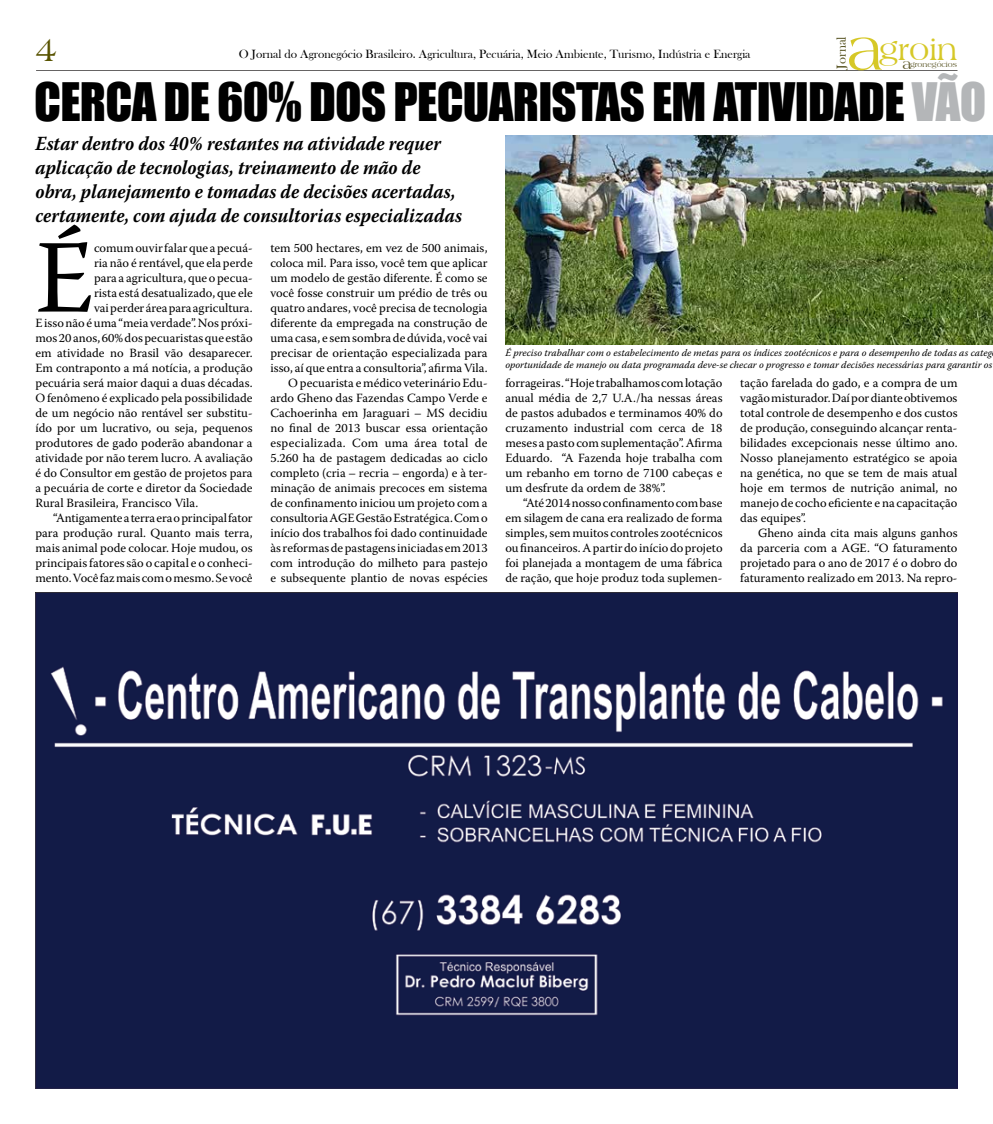
<style>
.page{position:relative;width:993px;height:1124px;background:#fff}
.page>*{position:absolute;margin:0;border:0;box-sizing:border-box;transform-origin:0 0}
.t1{font:103.5px "Warnock Pro";color:#000}
.t2{font:48.62px "Impact";letter-spacing:-.015em;color:#000}
.t3{font:33.75px "Americana BT";color:#585300}
.t4{font:31.25px "Americana BT";color:#d6c827}
.t5{font:italic 700 20px/24px "Warnock Pro";color:#000;scale:.9 1}
.t6{font:13.5px "Bask Old Face";color:#585423}
.t7{font:12.5px/15px "Warnock Pro";color:#000;text-align:justify}
.t8{font:12.25px "Bask Old Face";color:#000}
.t9{font:italic 10px/12px "Warnock Pro";color:#000}
.t10{font:7.62px "Americana BT";color:#585423}
.s1{font-size:60px}
.s2{font-size:14.62px}
.s3{color:#b4b6b8}
</style>
<div class="page">
<hr style="left:36px;top:70px;width:921px;height:1px;background:#221f1f">
<img style="left:35px;top:592px;width:922px;height:496px">
<img style="left:505px;top:135px;width:487px;height:210px">
<h3 class="t3" style="left:35px;top:30px;width:23px">4</h3>
<p class="t8" style="left:239px;top:47px;width:513px">O Jornal do Agronegócio Brasileiro. Agricultura, Pecuária, Meio Ambiente, Turismo, Indústria e Energia</p>
<p class="t6" style="left:833px;top:68px;width:34px;rotate:-90deg">Jornal</p>
<h3 class="t4" style="left:846px;top:32px;width:112px"><span class="s1">a</span>groin</h3>
<p class="t10" style="left:902px;top:60px;width:56px"><span class="s2">a</span>gronegócios</p>
<h2 class="t2" style="left:34px;top:65px;width:953px">CERCA DE 60% DOS PECUARISTAS EM ATIVIDADE <span class="s3">VÃO</span></h2>
<h3 class="t5" style="left:35px;top:131px;width:475px">Estar dentro dos 40% restantes na atividade requer aplicação de tecnologias, treinamento de mão de obra, planejamento e tomadas de decisões acertadas, certamente, com ajuda de consultorias especializadas</h3>
<h1 class="t1" style="left:35px;top:215px;width:60px">É</h1>
<p class="t7" style="left:94px;top:240px;width:160px">comum ouvir falar que a pecuá-</p>
<p class="t7" style="left:94px;top:255px;width:160px">ria não é rentável, que ela perde</p>
<p class="t7" style="left:94px;top:270px;width:160px">para a agricultura, que o pecua-</p>
<p class="t7" style="left:94px;top:285px;width:160px">rista está desatualizado, que ele</p>
<p class="t7" style="left:94px;top:300px;width:160px">vai perder área para agricultura.</p>
<p class="t7" style="left:35px;top:315px;width:218px">E isso não é uma “meia verdade”. Nos próxi-</p>
<p class="t7" style="left:35px;top:330px;width:219px">mos 20 anos, 60% dos pecuaristas que estão</p>
<p class="t7" style="left:35px;top:345px;width:219px">em atividade no Brasil vão desaparecer.</p>
<p class="t7" style="left:35px;top:360px;width:218px">Em contraponto a má notícia, a produção</p>
<p class="t7" style="left:35px;top:375px;width:219px">pecuária será maior daqui a duas décadas.</p>
<p class="t7" style="left:35px;top:390px;width:219px">O fenômeno é explicado pela possibilidade</p>
<p class="t7" style="left:35px;top:405px;width:219px">de um negócio não rentável ser substitu-</p>
<p class="t7" style="left:35px;top:420px;width:219px">ído por um lucrativo, ou seja, pequenos</p>
<p class="t7" style="left:35px;top:435px;width:219px">produtores de gado poderão abandonar a</p>
<p class="t7" style="left:35px;top:450px;width:219px">atividade por não terem lucro. A avaliação</p>
<p class="t7" style="left:35px;top:465px;width:219px">é do Consultor em gestão de projetos para</p>
<p class="t7" style="left:35px;top:480px;width:219px">a pecuária de corte e diretor da Sociedade</p>
<p class="t7" style="left:35px;top:495px;width:164px">Rural Brasileira, Francisco Vila.</p>
<p class="t7" style="left:53px;top:510px;width:201px">“Antigamente a terra era o principal fator</p>
<p class="t7" style="left:35px;top:525px;width:219px">para produção rural. Quanto mais terra,</p>
<p class="t7" style="left:35px;top:540px;width:219px">mais animal pode colocar. Hoje mudou, os</p>
<p class="t7" style="left:35px;top:555px;width:219px">principais fatores são o capital e o conheci-</p>
<p class="t7" style="left:35px;top:570px;width:218px">mento. Você faz mais com o mesmo. Se você</p>
<p class="t7" style="left:270px;top:240px;width:219px;text-align:right">tem 500 hectares, em vez de 500 animais, coloca mil. Para isso, você tem que aplicar um modelo de gestão diferente. É como se você fosse construir um prédio de três ou quatro andares, você precisa de tecnologia diferente da empregada na construção de uma casa, e sem sombra de dúvida, você vai precisar de orientação especializada para isso, aí que entra a consultoria”, afirma Vila.<br>O pecuarista e médico veterinário Edu&shy;ardo Gheno das Fazendas Campo Verde e Cachoerinha em Jaraguari – MS decidiu no final de 2013 buscar essa orientação especializada. Com uma área total de 5.260 ha de pastagem dedicadas ao ciclo completo (cria – recria – engorda) e à ter&shy;minação de animais precoces em sistema de confinamento iniciou um projeto com a consultoria AGE Gestão Estratégica. Com o início dos trabalhos foi dado continuidade às reformas de pastagens iniciadas em 2013 com introdução do milheto para pastejo e subsequente plantio de novas espécies</p>
<p class="t9" style="left:505px;top:346px;width:488px">É preciso trabalhar com o estabelecimento de metas para os índices zootécnicos e para o desempenho de todas as categ oportunidade de manejo ou data programada deve-se checar o progresso e tomar decisões necessárias para garantir os</p>
<p class="t7" style="left:505px;top:375px;width:219px">forrageiras. “Hoje trabalhamos com lotação anual média de 2,7 U.A./ha nessas áreas de pastos adubados e terminamos 40% do cruzamento industrial com cerca de 18 meses a pasto com suplementação”. Afirma Eduardo. “A Fazenda hoje trabalha com um rebanho em torno de 7100 cabeças e um desfrute da ordem de 38%”.</p>
<p class="t7" style="left:505px;top:495px;width:219px;text-indent:18px">“Até 2014 nosso confinamento com base em silagem de cana era realizado de forma simples, sem muitos controles zootécnicos ou financeiros. A partir do início do projeto foi planejada a montagem de uma fábrica de ração, que hoje produz toda suplemen-</p>
<p class="t7" style="left:740px;top:375px;width:219px">tação farelada do gado, e a compra de um vagão misturador. Daí por diante obtivemos total controle de desempenho e dos custos de produção, conseguindo alcançar renta&shy;bilidades excepcionais nesse último ano.<br>Nosso planejamento estratégico se apoia na genética, no que se tem de mais atual hoje em termos de nutrição animal, no manejo de cocho eficiente e na capacitação das equipes”.</p>
<p class="t7" style="left:740px;top:525px;width:219px;text-indent:18px">Gheno ainda cita mais alguns ganhos da parceria com a AGE. “O faturamento projetado para o ano de 2017 é o dobro do faturamento realizado em 2013. Na repro-</p>
</div>
